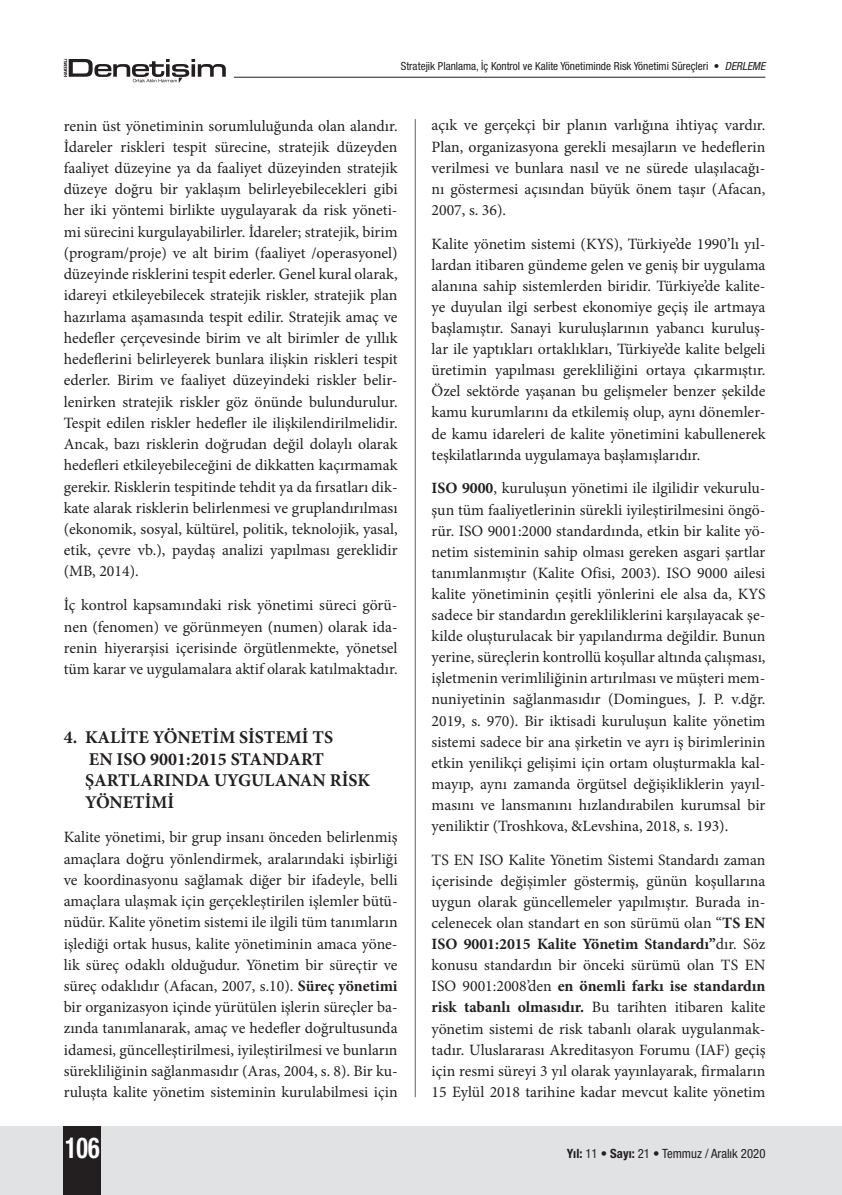
<style>
.page{position:relative;width:842px;height:1195px;background:#fff}
.page>*{position:absolute;margin:0;border:0;box-sizing:border-box;transform-origin:0 0}
.t1{font:700 condensed 28.8px "Helvetica Neue LT Pro";color:#fff;scale:.83 1}
.t2{font:700 18px/21.9px "Minion Pro";color:#231f20}
.t3{font:15.75px/21.1px "Minion Pro";color:#231f20;text-align:justify}
.t4{font:condensed 12.75px "Helvetica Neue LT Pro";color:#231f20}
.t5{font:condensed 11.25px "Helvetica Neue LT Pro";color:#231f20}
.s1{font-style:italic}
.s2{font-weight:700}
</style>
<div class="page">
<hr style="left:415px;top:119px;width:1px;height:978px;background:#636366">
<div style="left:0;top:1127px;width:842px;height:68px;background:#e1e2e4"></div>
<div style="left:64px;top:1127px;width:37px;height:68px;background:#231f20"></div>
<hr style="left:234px;top:77px;width:531px;height:1px;background:#231f20">
<svg style="left:64px;top:59px;width:162px;height:24px"></svg>
<p class="t5" style="left:401px;top:60px;width:366px">Stratejik Planlama, İç Kontrol ve Kalite Yönetiminde Risk Yönetimi Süreçleri • <span class="s1">DERLEME</span></p>
<p class="t3" style="left:64px;top:115px;width:335px">renin üst yönetiminin sorumluluğunda olan alandır.<br>İdareler riskleri tespit sürecine, stratejik düzeyden faaliyet düzeyine ya da faaliyet düzeyinden stratejik düzeye doğru bir yaklaşım belirleyebilecekleri gibi her iki yöntemi birlikte uygulayarak da risk yöneti&shy;mi sürecini kurgulayabilirler. İdareler; stratejik, birim (program/proje) ve alt birim (faaliyet /operasyonel) düzeyinde risklerini tespit ederler. Genel kural olarak, idareyi etkileyebilecek stratejik riskler, stratejik plan hazırlama aşamasında tespit edilir. Stratejik amaç ve hedefler çerçevesinde birim ve alt birimler de yıllık hedeflerini belirleyerek bunlara ilişkin riskleri tespit ederler. Birim ve faaliyet düzeyindeki riskler belir&shy;lenirken stratejik riskler göz önünde bulundurulur.<br>Tespit edilen riskler hedefler ile ilişkilendirilmelidir.<br>Ancak, bazı risklerin doğrudan değil dolaylı olarak hedefleri etkileyebileceğini de dikkatten kaçırmamak gerekir. Risklerin tespitinde tehdit ya da fırsatları dik&shy;kate alarak risklerin belirlenmesi ve gruplandırılması (ekonomik, sosyal, kültürel, politik, teknolojik, yasal, etik, çevre vb.), paydaş analizi yapılması gereklidir (MB, 2014).</p>
<p class="t3" style="left:64px;top:595px;width:335px">İç kontrol kapsamındaki risk yönetimi süreci görü&shy;nen (fenomen) ve görünmeyen (numen) olarak ida&shy;renin hiyerarşisi içerisinde örgütlenmekte, yönetsel tüm karar ve uygulamalara aktif olarak katılmaktadır.</p>
<p class="t2" style="left:85px;top:726px;width:286px;text-indent:-21px">4. KALİTE YÖNETİM SİSTEMİ TS<br>EN ISO 9001:2015 STANDART<br>ŞARTLARINDA UYGULANAN RİSK<br>YÖNETİMİ</p>
<p class="t3" style="left:64px;top:827px;width:335px">Kalite yönetimi, bir grup insanı önceden belirlenmiş amaçlara doğru yönlendirmek, aralarındaki işbirliği ve koordinasyonu sağlamak diğer bir ifadeyle, belli amaçlara ulaşmak için gerçekleştirilen işlemler bütü&shy;nüdür. Kalite yönetim sistemi ile ilgili tüm tanımların işlediği ortak husus, kalite yönetiminin amaca yöne&shy;lik süreç odaklı olduğudur. Yönetim bir süreçtir ve süreç odaklıdır (Afacan, 2007, s.10). <span class="s2">Süreç yönetimi </span>bir organizasyon içinde yürütülen işlerin süreçler ba&shy;zında tanımlanarak, amaç ve hedefler doğrultusunda idamesi, güncelleştirilmesi, iyileştirilmesi ve bunların sürekliliğinin sağlanmasıdır (Aras, 2004, s. 8). Bir ku&shy;ruluşta kalite yönetim sisteminin kurulabilmesi için</p>
<p class="t3" style="left:432px;top:115px;width:335px">açık ve gerçekçi bir planın varlığına ihtiyaç vardır.<br>Plan, organizasyona gerekli mesajların ve hedeflerin verilmesi ve bunlara nasıl ve ne sürede ulaşılacağı&shy;nı göstermesi açısından büyük önem taşır (Afacan, 2007, s. 36).</p>
<p class="t3" style="left:432px;top:233px;width:335px">Kalite yönetim sistemi (KYS), Türkiye’de 1990’lı yıl&shy;lardan itibaren gündeme gelen ve geniş bir uygulama alanına sahip sistemlerden biridir. Türkiye’de kalite&shy;ye duyulan ilgi serbest ekonomiye geçiş ile artmaya başlamıştır. Sanayi kuruluşlarının yabancı kuruluş&shy;lar ile yaptıkları ortaklıkları, Türkiye’de kalite belgeli üretimin yapılması gerekliliğini ortaya çıkarmıştır.<br>Özel sektörde yaşanan bu gelişmeler benzer şekilde kamu kurumlarını da etkilemiş olup, aynı dönemler&shy;de kamu idareleri de kalite yönetimini kabullenerek teşkilatlarında uygulamaya başlamışlarıdır.</p>
<p class="t3" style="left:432px;top:478px;width:335px"><span class="s2">ISO 9000</span>, kuruluşun yönetimi ile ilgilidir vekurulu&shy;şun tüm faaliyetlerinin sürekli iyileştirilmesini öngö&shy;rür. ISO 9001:2000 standardında, etkin bir kalite yö&shy;netim sisteminin sahip olması gereken asgari şartlar tanımlanmıştır (Kalite Ofisi, 2003). ISO 9000 ailesi kalite yönetiminin çeşitli yönlerini ele alsa da, KYS sadece bir standardın gerekliliklerini karşılayacak şe&shy;kilde oluşturulacak bir yapılandırma değildir. Bunun yerine, süreçlerin kontrollü koşullar altında çalışması, işletmenin verimliliğinin artırılması ve müşteri mem&shy;nuniyetinin sağlanmasıdır (Domingues, J. P. v.dğr.<br>2019, s. 970). Bir iktisadi kuruluşun kalite yönetim sistemi sadece bir ana şirketin ve ayrı iş birimlerinin etkin yenilikçi gelişimi için ortam oluşturmakla kal&shy;mayıp, aynı zamanda örgütsel değişikliklerin yayıl&shy;masını ve lansmanını hızlandırabilen kurumsal bir yeniliktir (Troshkova, &amp;Levshina, 2018, s. 193).</p>
<p class="t3" style="left:432px;top:849px;width:335px">TS EN ISO Kalite Yönetim Sistemi Standardı zaman içerisinde değişimler göstermiş, günün koşullarına uygun olarak güncellemeler yapılmıştır. Burada in&shy;celenecek olan standart en son sürümü olan “<span class="s2">TS EN ISO 9001:2015 Kalite Yönetim Standardı”</span>dır. Söz konusu standardın bir önceki sürümü olan TS EN ISO 9001:2008’den <span class="s2">en önemli farkı ise standardın risk tabanlı olmasıdır.</span> Bu tarihten itibaren kalite yönetim sistemi de risk tabanlı olarak uygulanmak&shy;tadır. Uluslararası Akreditasyon Forumu (IAF) geçiş için resmi süreyi 3 yıl olarak yayınlayarak, firmaların 15 Eylül 2018 tarihine kadar mevcut kalite yönetim</p>
<h1 class="t1" style="left:65px;top:1130px;width:43px">106</h1>
<p class="t4" style="left:567px;top:1145px;width:200px"><span class="s2">Yıl:</span> 11 <span class="s2">• Sayı:</span> 21 <span class="s2">•</span> Temmuz / Aralık 2020</p>
</div>
